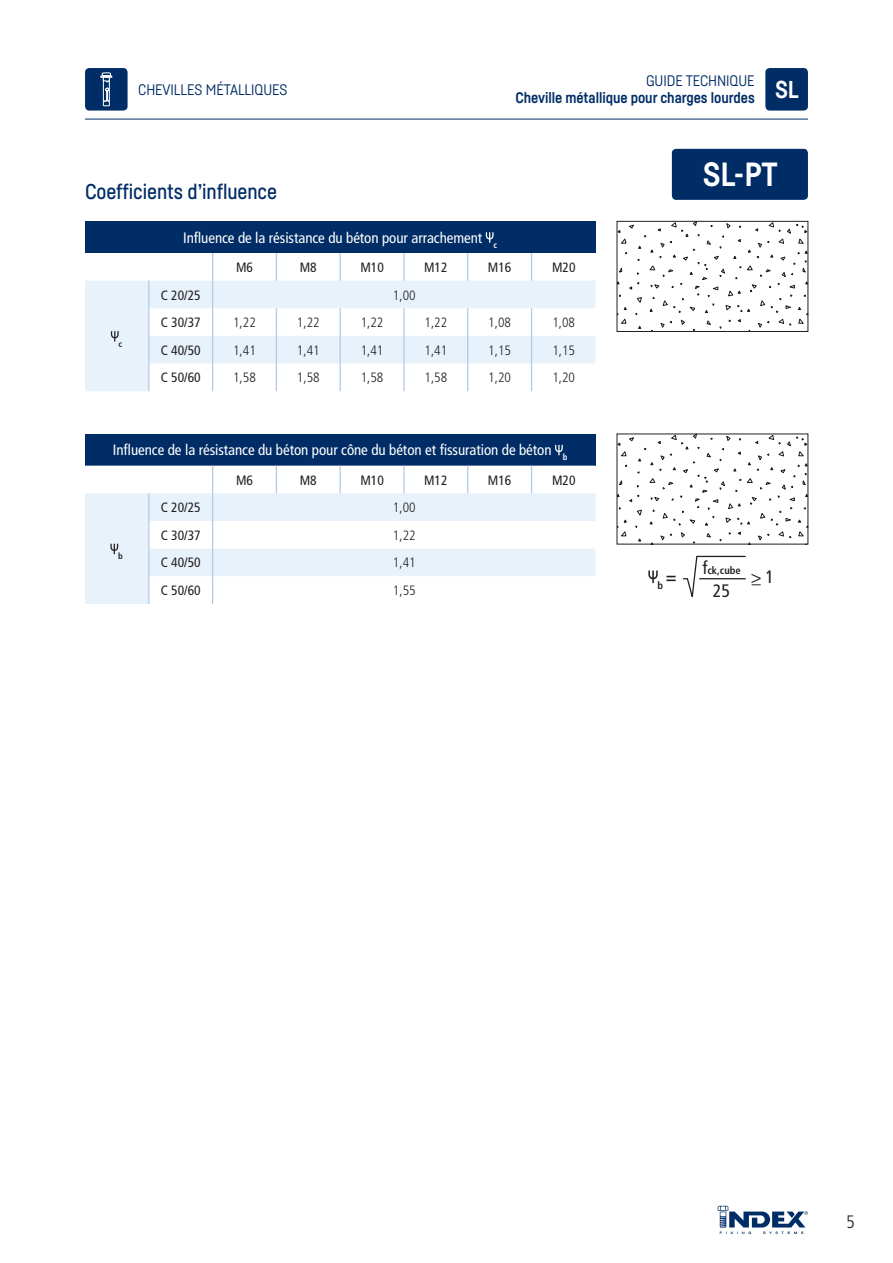
<style>
.page{position:relative;width:893px;height:1263px;background:#fff}
.page>*{position:absolute;margin:0;border:0;box-sizing:border-box;transform-origin:0 0}
.t1{font:700 33px "Fabrikat";color:#fff}
.t2{font:700 24px "Fabrikat";color:#fff}
.t3{font:500 21px "Fabrikat";letter-spacing:-.005em;color:#002d66}
.t4{font:condensed 18px "Frutiger LT Std";color:#231f20}
.t5{font:300 condensed 18px "Frutiger LT Std";color:#231f20}
.t6{font:condensed 15px "Frutiger LT Std";letter-spacing:-.005em;color:#fff}
.t7{font:700 15px "Fabrikat";letter-spacing:-.005em;color:#002d66}
.t8{font:15px "Fabrikat";letter-spacing:-.005em;color:#002d66}
.t9{font:300 condensed 13.5px "Frutiger LT Std";color:#231f20}
.t10{font:condensed 13.5px "Frutiger LT Std";color:#231f20}
.t11{font:700 condensed 10.5px "Frutiger LT Std";color:#231f20}
.t12{font:700 condensed 8.7px "Frutiger LT Std";color:#231f20}
.s1{font-weight:400;font-size:18px}
.s2{font-weight:700}
</style>
<div class="page">
<svg style="left:718px;top:1206px;width:90px;height:28px"></svg>
<hr style="left:85px;top:119px;width:723px;height:1px;background:#002d66">
<div style="left:85px;top:68px;width:43px;height:43px;background:#002d66;border-radius:4px"></div>
<svg style="left:100px;top:72px;width:13px;height:35px"></svg>
<div style="left:765px;top:68px;width:43px;height:43px;background:#002d66;border-radius:4px"></div>
<div style="left:672px;top:149px;width:136px;height:51px;background:#002d66;border-radius:4px"></div>
<svg style="left:619px;top:223px;width:187px;height:107px"></svg>
<div style="left:617px;top:221px;width:191px;height:111px;border:1px solid #231f20"></div>
<svg style="left:619px;top:436px;width:187px;height:106px"></svg>
<div style="left:85px;top:221px;width:510px;height:32px;background:#002d66"></div>
<svg style="left:85px;top:281px;width:510px;height:110px;fill:#e8f2fa"></svg>
<svg style="left:276px;top:253px;width:1px;height:28px"></svg>
<svg style="left:340px;top:253px;width:1px;height:28px"></svg>
<hr style="left:403px;top:253px;width:2px;height:28px;background:#b3cae4">
<svg style="left:467px;top:253px;width:1px;height:28px"></svg>
<svg style="left:531px;top:253px;width:1px;height:28px"></svg>
<hr style="left:403px;top:308px;width:2px;height:28px;background:#b3cae4">
<hr style="left:403px;top:336px;width:2px;height:28px;background:#b3cae4">
<svg style="left:148px;top:281px;width:1px;height:110px"></svg>
<svg style="left:212px;top:253px;width:1px;height:138px"></svg>
<svg style="left:276px;top:308px;width:1px;height:83px"></svg>
<svg style="left:340px;top:308px;width:1px;height:83px"></svg>
<hr style="left:403px;top:364px;width:2px;height:27px;background:#b3cae4">
<svg style="left:467px;top:308px;width:1px;height:83px"></svg>
<svg style="left:531px;top:308px;width:1px;height:83px"></svg>
<svg style="left:485px;top:232px;width:9px;height:11px"></svg>
<svg style="left:110px;top:330px;width:9px;height:12px"></svg>
<div style="left:85px;top:434px;width:510px;height:32px;background:#002d66"></div>
<svg style="left:85px;top:493px;width:510px;height:111px;fill:#e8f2fa"></svg>
<svg style="left:276px;top:466px;width:1px;height:27px"></svg>
<svg style="left:340px;top:466px;width:1px;height:27px"></svg>
<hr style="left:403px;top:466px;width:2px;height:27px;background:#b3cae4">
<svg style="left:467px;top:466px;width:1px;height:27px"></svg>
<svg style="left:531px;top:466px;width:1px;height:27px"></svg>
<svg style="left:148px;top:493px;width:1px;height:111px"></svg>
<svg style="left:212px;top:466px;width:1px;height:138px"></svg>
<svg style="left:555px;top:444px;width:8px;height:11px"></svg>
<svg style="left:110px;top:542px;width:9px;height:12px"></svg>
<svg style="left:683px;top:555px;width:63px;height:42px"></svg>
<svg style="left:648px;top:570px;width:10px;height:13px"></svg>
<p class="t8" style="left:646px;top:71px;width:110px">GUIDE TECHNIQUE</p>
<p class="t7" style="left:515px;top:88px;width:241px">Cheville métallique pour charges lourdes</p>
<p class="t8" style="left:138px;top:80px;width:151px">CHEVILLES MÉTALLIQUES</p>
<h2 class="t2" style="left:775px;top:74px;width:25px">SL</h2>
<h3 class="t3" style="left:85px;top:179px;width:194px">Coefficients d’influence</h3>
<p class="t6" style="left:183px;top:229px;width:316px">Influence de la résistance du béton pour arrachement <sub>c</sub></p>
<p class="t10" style="left:236px;top:259px;width:18px">M6</p>
<p class="t10" style="left:300px;top:259px;width:18px">M8</p>
<p class="t10" style="left:360px;top:259px;width:25px">M10</p>
<p class="t10" style="left:424px;top:259px;width:25px">M12</p>
<p class="t10" style="left:488px;top:259px;width:25px">M16</p>
<p class="t10" style="left:552px;top:259px;width:25px">M20</p>
<p class="t12" style="left:119px;top:338px;width:5px">c</p>
<p class="t10" style="left:161px;top:287px;width:41px">C 20/25</p>
<p class="t9" style="left:393px;top:287px;width:24px">1,00</p>
<p class="t10" style="left:161px;top:315px;width:41px">C 30/37</p>
<p class="t9" style="left:233px;top:315px;width:24px">1,22</p>
<p class="t9" style="left:297px;top:315px;width:24px">1,22</p>
<p class="t9" style="left:361px;top:315px;width:24px">1,22</p>
<p class="t9" style="left:424px;top:315px;width:24px">1,22</p>
<p class="t9" style="left:488px;top:315px;width:24px">1,08</p>
<p class="t9" style="left:552px;top:315px;width:24px">1,08</p>
<p class="t10" style="left:161px;top:342px;width:41px">C 40/50</p>
<p class="t9" style="left:233px;top:342px;width:24px">1,41</p>
<p class="t9" style="left:297px;top:342px;width:24px">1,41</p>
<p class="t9" style="left:361px;top:342px;width:24px">1,41</p>
<p class="t9" style="left:424px;top:342px;width:24px">1,41</p>
<p class="t9" style="left:488px;top:342px;width:24px">1,15</p>
<p class="t9" style="left:552px;top:342px;width:24px">1,15</p>
<p class="t10" style="left:161px;top:370px;width:41px">C 50/60</p>
<p class="t9" style="left:233px;top:370px;width:24px">1,58</p>
<p class="t9" style="left:297px;top:370px;width:24px">1,58</p>
<p class="t9" style="left:361px;top:370px;width:24px">1,58</p>
<p class="t9" style="left:424px;top:370px;width:24px">1,58</p>
<p class="t9" style="left:488px;top:370px;width:24px">1,20</p>
<p class="t9" style="left:552px;top:370px;width:24px">1,20</p>
<p class="t6" style="left:113px;top:441px;width:456px">Influence de la résistance du béton pour cône du béton et fissuration de béton <sub>b</sub></p>
<p class="t10" style="left:236px;top:472px;width:18px">M6</p>
<p class="t10" style="left:300px;top:472px;width:18px">M8</p>
<p class="t10" style="left:360px;top:472px;width:25px">M10</p>
<p class="t10" style="left:424px;top:472px;width:25px">M12</p>
<p class="t10" style="left:488px;top:472px;width:25px">M16</p>
<p class="t10" style="left:552px;top:472px;width:25px">M20</p>
<p class="t12" style="left:118px;top:551px;width:6px">b</p>
<p class="t10" style="left:161px;top:500px;width:41px">C 20/25</p>
<p class="t9" style="left:393px;top:500px;width:24px">1,00</p>
<p class="t10" style="left:161px;top:527px;width:41px">C 30/37</p>
<p class="t9" style="left:393px;top:527px;width:24px">1,22</p>
<p class="t10" style="left:161px;top:555px;width:41px">C 40/50</p>
<p class="t9" style="left:393px;top:555px;width:24px">1,41</p>
<p class="t10" style="left:161px;top:582px;width:41px">C 50/60</p>
<p class="t9" style="left:393px;top:583px;width:24px">1,55</p>
<h1 class="t1" style="left:703px;top:154px;width:77px">SL-PT</h1>
<p class="t11" style="left:702px;top:564px;width:40px"><span class="s1">f</span>ck,cube</p>
<p class="t4" style="left:713px;top:580px;width:19px">25</p>
<p class="t11" style="left:658px;top:579px;width:21px">b <sup>=</sup></p>
<p class="t4" style="left:751px;top:566px;width:25px">&gt;<span class="s2">_</span> 1</p>
<p class="t5" style="left:846px;top:1211px;width:10px">5</p>
</div>
